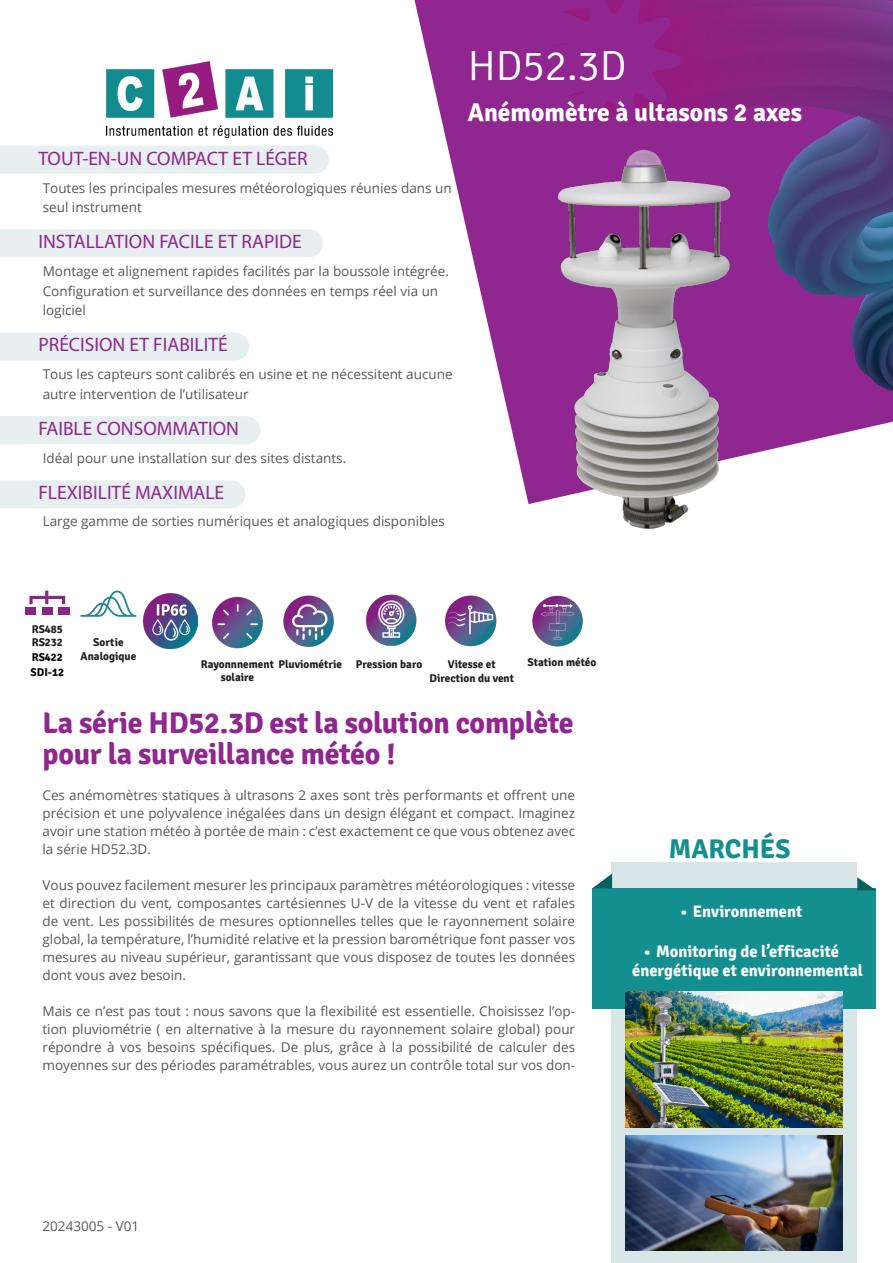
<style>
.page{position:relative;width:893px;height:1263px;background:#fff}
.page>*{position:absolute;margin:0;border:0;box-sizing:border-box;transform-origin:0 0}
.REF{font:300 42px "Signika";color:#fff}
.intro{font:700 30px/31.5px "Signika";letter-spacing:-.01em;color:#90268f}
.t1{font:700 27px "Signika";color:#148f90}
.Produit_en-tête{font:700 25.5px "Signika";color:#fff}
.Avantage-titre{font:19.5px "Myriad Pro";color:#90268f}
.t2{font:700 16.5px/19.8px "Signika";color:#fff}
.Texte_corps{font:13.5px/18px "Open Sans";color:#57585a;text-align:justify}
.Texte_Avantage{font:13.5px/19.5px "Open Sans";color:#57585a}
.t3{font:700 11.25px/13.5px "Signika";color:#231f20;text-align:center}
.Texte_corps-2{font:700 11.25px/15px "Signika";color:#000}
</style>
<div class="page">
<svg style="left:414px;top:0;width:479px;height:504px;fill:#90268f"></svg>
<img style="left:106px;top:62px;width:227px;height:76px">
<svg style="left:542px;top:0;width:351px;height:395px;background:#782e85"></svg>
<img style="left:549px;top:141px;width:204px;height:388px">
<div style="left:0;top:146px;width:329px;height:28px;background:#e7eff0"></div>
<div style="left:0;top:229px;width:323px;height:28px;background:#e7eff0"></div>
<div style="left:0;top:332px;width:249px;height:28px;background:#e7eff0"></div>
<div style="left:0;top:416px;width:260px;height:28px;background:#e7eff0"></div>
<div style="left:0;top:480px;width:245px;height:28px;background:#e7eff0"></div>
<svg style="left:25px;top:590px;width:44px;height:25px"></svg>
<svg style="left:81px;top:590px;width:36px;height:27px"></svg>
<div style="left:612px;top:862px;width:245px;height:401px;background:#d9e6e7"></div>
<div style="left:592px;top:889px;width:284px;height:120px;background:#148f90"></div>
<svg style="left:857px;top:877px;width:19px;height:13px"></svg>
<svg style="left:593px;top:873px;width:19px;height:15px"></svg>
<img style="left:626px;top:991px;width:217px;height:136px">
<img style="left:144px;top:594px;width:54px;height:54px">
<img style="left:212px;top:596px;width:51px;height:52px">
<img style="left:283px;top:595px;width:51px;height:52px">
<img style="left:366px;top:594px;width:51px;height:52px">
<img style="left:532px;top:595px;width:51px;height:52px">
<img style="left:445px;top:595px;width:52px;height:52px">
<img style="left:626px;top:1135px;width:217px;height:116px">
<p class="Avantage-titre" style="left:38px;top:146px;width:271px">TOUT-EN-UN COMPACT ET LÉGER</p>
<p class="Texte_Avantage" style="left:43px;top:178px;width:411px">Toutes les principales mesures météorologiques réunies dans un seul instrument</p>
<p class="Avantage-titre" style="left:38px;top:230px;width:265px">INSTALLATION FACILE ET RAPIDE</p>
<p class="Texte_Avantage" style="left:43px;top:261px;width:408px">Montage et alignement rapides facilités par la boussole intégrée.<br>Configuration et surveillance des données en temps réel via un logiciel</p>
<p class="Avantage-titre" style="left:38px;top:333px;width:191px">PRÉCISION ET FIABILITÉ</p>
<p class="Texte_Avantage" style="left:43px;top:364px;width:411px">Tous les capteurs sont calibrés en usine et ne nécessitent aucune autre intervention de l’utilisateur</p>
<p class="Avantage-titre" style="left:38px;top:416px;width:202px">FAIBLE CONSOMMATION</p>
<p class="Texte_Avantage" style="left:43px;top:448px;width:305px">Idéal pour une installation sur des sites distants.</p>
<p class="Avantage-titre" style="left:38px;top:481px;width:187px">FLEXIBILITÉ MAXIMALE</p>
<p class="Texte_corps" style="left:43px;top:511px;width:404px">Large gamme de sorties numériques et analogiques disponibles</p>
<p class="REF" style="left:468px;top:43px;width:160px">HD52.3D</p>
<p class="Produit_en-tête" style="left:468px;top:97px;width:336px">Anémomètre à ultasons 2 axes</p>
<p class="t3" style="left:32px;top:622px;width:33px">RS485</p>
<p class="t3" style="left:32px;top:636px;width:33px">RS232</p>
<p class="Texte_corps-2" style="left:31px;top:650px;width:35px">RS422<br>SDI-12</p>
<p class="t3" style="left:81px;top:636px;width:57px">Sortie<br>Analogique</p>
<p class="t3" style="left:201px;top:657px;width:143px">Rayonnnement Pluviométrie</p>
<p class="t3" style="left:221px;top:671px;width:35px">solaire</p>
<p class="t3" style="left:356px;top:657px;width:68px">Pression baro</p>
<p class="t3" style="left:448px;top:658px;width:49px">Vitesse et</p>
<p class="t3" style="left:528px;top:656px;width:70px">Station météo</p>
<p class="t3" style="left:430px;top:671px;width:86px">Direction du vent</p>
<p class="intro" style="left:43px;top:707px;width:533px">La série HD52.3D… est la solution complète pour la surveillance météo !</p>
<p class="Texte_corps" style="left:43px;top:786px;width:534px">Ces anémomètres statiques à ultrasons 2 axes sont très performants et offrent une précision et une polyvalence inégalées dans un design élégant et compact. Imaginez avoir une station météo à portée de main : c’est exactement ce que vous obtenez avec la série HD52.3D.</p>
<p class="Texte_corps" style="left:43px;top:876px;width:534px">Vous pouvez facilement mesurer les principaux paramètres météorologiques : vitesse et direction du vent, composantes cartésiennes U-V de la vitesse du vent et rafales de vent. Les possibilités de mesures optionnelles telles que le rayonnement solaire global, la température, l’humidité relative et la pression barométrique font passer vos mesures au niveau supérieur, garantissant que vous disposez de toutes les données dont vous avez besoin.</p>
<p class="Texte_corps" style="left:43px;top:1002px;width:534px">Mais ce n’est pas tout : nous savons que la flexibilité est essentielle. Choisissez l’op&shy;tion pluviométrie ( en alternative à la mesure du rayonnement solaire global) pour répondre à vos besoins spécifiques. De plus, grâce à la possibilité de calculer des moyennes sur des périodes paramétrables, vous aurez un contrôle total sur vos don-</p>
<p class="t1" style="left:669px;top:832px;width:123px">MARCHÉS</p>
<p class="t2" style="left:680px;top:902px;width:124px">• Environnement</p>
<p class="t2" style="left:632px;top:941px;width:232px;text-indent:11px">• Monitoring de l’efficacité énergétique et environnemental</p>
<p class="Texte_corps" style="left:43px;top:1216px;width:98px">20243005 - V01</p>
</div>
